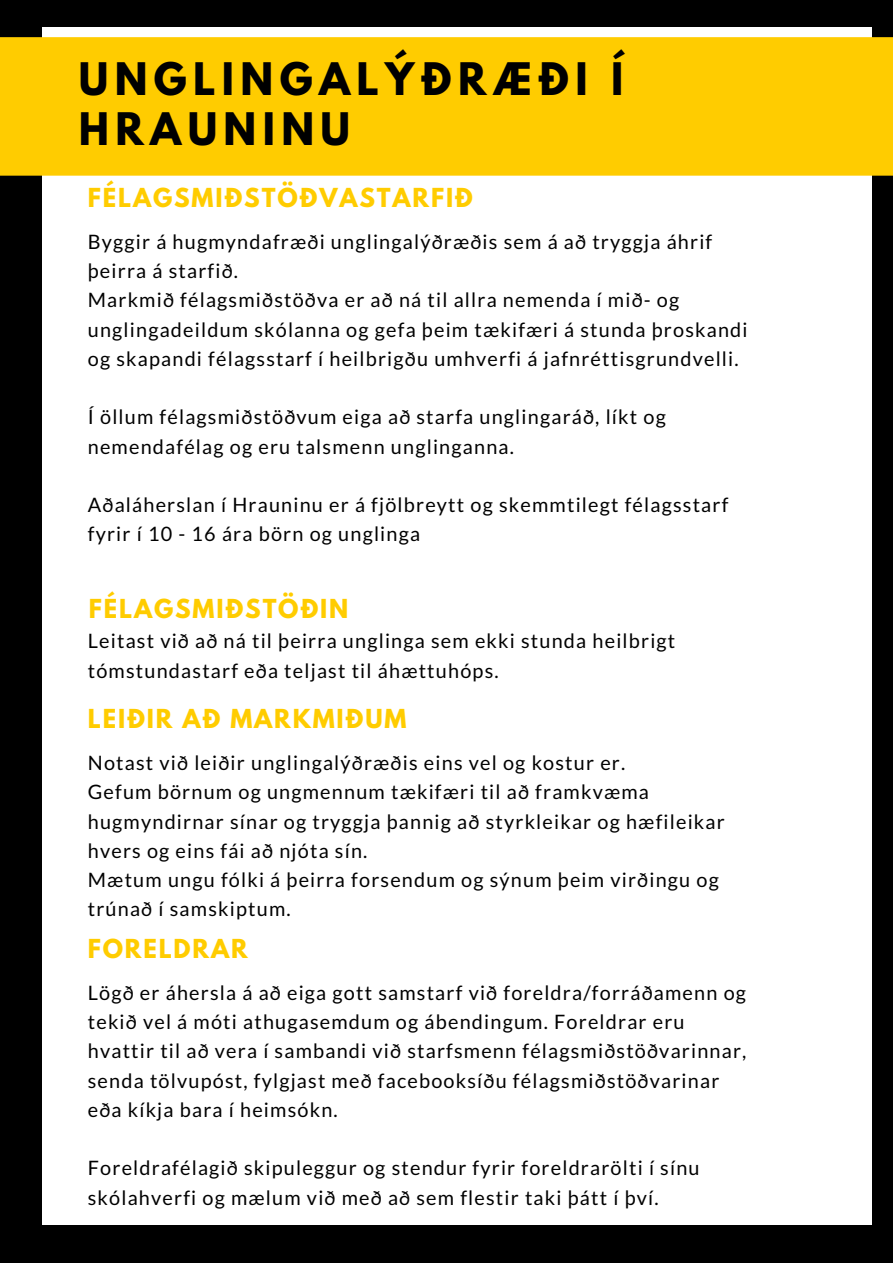
<style>
.page{position:relative;width:893px;height:1263px;background:#000}
.page>*{position:absolute;margin:0;border:0;box-sizing:border-box;transform-origin:0 0}
.t1{font:700 39.75px/50.7px "League Spartan";letter-spacing:.16em;color:#000}
.t2{font:700 23.25px "League Spartan";letter-spacing:.08em;color:#fc0}
.t3{font:19.8px/29.2px "Lato";letter-spacing:.06em;color:#000}
</style>
<div class="page">
<div style="left:42px;top:27px;width:829px;height:1197px;background:#fff"></div>
<div style="left:0;top:37px;width:893px;height:139px;background:#fc0"></div>
<h1 class="t1" style="left:79px;top:58px;width:546px">UNGLINGALÝÐRÆÐI Í<br>HRAUNINU</h1>
<p class="t2" style="left:88px;top:186px;width:387px">FÉLAGSMIÐSTÖÐVASTARFIÐ</p>
<p class="t3" style="left:88px;top:226px;width:661px">Byggir á hugmyndafræði unglingalýðræðis sem á að tryggja áhrif þeirra á starfið.<br>Markmið félagsmiðstöðva er að ná til allra nemenda í mið- og unglingadeildum skólanna og gefa þeim tækifæri á stunda þroskandi og skapandi félagsstarf í heilbrigðu umhverfi á jafnréttisgrundvelli.</p>
<p class="t3" style="left:88px;top:402px;width:579px">Í öllum félagsmiðstöðvum eiga að starfa unglingaráð, líkt og nemendafélag og eru talsmenn unglinganna.</p>
<p class="t3" style="left:88px;top:490px;width:642px">Aðaláherslan í Hrauninu er á fjölbreytt og skemmtilegt félagsstarf fyrir í 10 - 16 ára börn og unglinga</p>
<p class="t2" style="left:89px;top:597px;width:261px">FÉLAGSMIÐSTÖÐIN</p>
<p class="t3" style="left:88px;top:626px;width:589px">Leitast við að ná til þeirra unglinga sem ekki stunda heilbrigt tómstundastarf eða teljast til áhættuhóps.</p>
<p class="t2" style="left:88px;top:707px;width:320px">LEIÐIR AÐ MARKMIÐUM</p>
<p class="t3" style="left:88px;top:748px;width:638px">Notast við leiðir unglingalýðræðis eins vel og kostur er.<br>Gefum börnum og ungmennum tækifæri til að framkvæma hugmyndirnar sínar og tryggja þannig að styrkleikar og hæfileikar hvers og eins fái að njóta sín.<br>Mætum ungu fólki á þeirra forsendum og sýnum þeim virðingu og trúnað í samskiptum.</p>
<p class="t2" style="left:88px;top:937px;width:161px">FORELDRAR</p>
<p class="t3" style="left:88px;top:977px;width:660px">Lögð er áhersla á að eiga gott samstarf við foreldra/forráðamenn og tekið vel á móti athugasemdum og ábendingum. Foreldrar eru hvattir til að vera í sambandi við starfsmenn félagsmiðstöðvarinnar, senda tölvupóst, fylgjast með facebooksíðu félagsmiðstöðvarinar eða kíkja bara í heimsókn.</p>
<p class="t3" style="left:88px;top:1153px;width:613px">Foreldrafélagið skipuleggur og stendur fyrir foreldrarölti í sínu skólahverfi og mælum við með að sem flestir taki þátt í því.</p>
</div>
